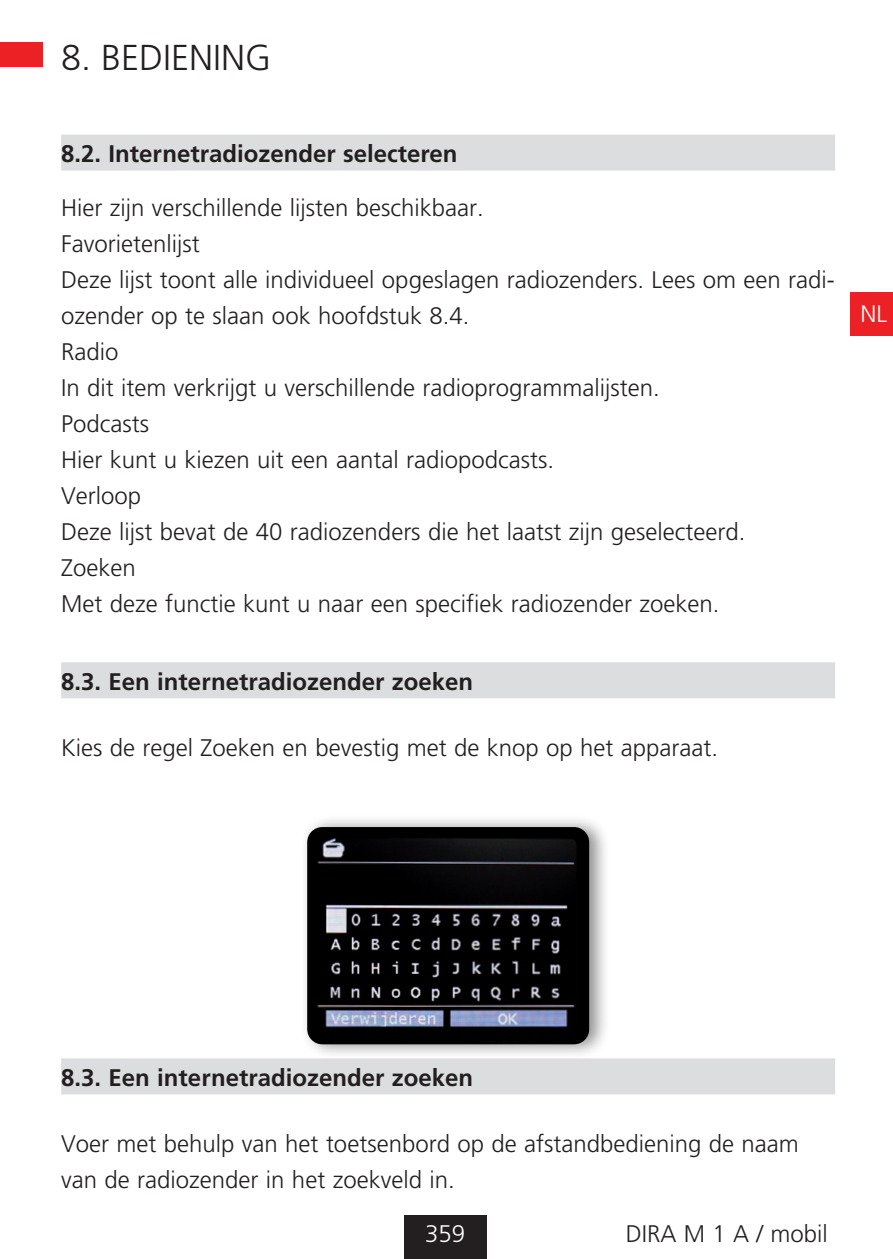
<style>
.page{position:relative;width:893px;height:1259px;background:#fff}
.page>*{position:absolute;margin:0;border:0;box-sizing:border-box;transform-origin:0 0}
.t1{font:300 36px "Frutiger LT Pro";color:#231f20}
.t2{font:300 24px/36px "Frutiger LT Pro";color:#231f20}
.t3{font:700 24px "Frutiger LT Pro";color:#231f20}
.t4{font:300 24px "Frutiger LT Pro";color:#fff}
</style>
<div class="page">
<div style="left:850px;top:293px;width:43px;height:43px;background:#ec2125"></div>
<div style="left:404px;top:1215px;width:83px;height:44px;background:#231f20"></div>
<div style="left:0;top:43px;width:43px;height:24px;background:#ec2125"></div>
<div style="left:61px;top:135px;width:774px;height:36px;background:#dcdddf"></div>
<div style="left:61px;top:662px;width:774px;height:36px;background:#dcdddf"></div>
<div style="left:61px;top:1058px;width:774px;height:36px;background:#dcdddf"></div>
<div style="left:300px;top:813px;width:311px;height:247px;background:#231f20;opacity:.5"></div>
<img style="left:307px;top:827px;width:282px;height:217px">
<h1 class="t1" style="left:61px;top:36px;width:212px">8. BEDIENING</h1>
<p class="t3" style="left:61px;top:140px;width:398px">8.2. Internetradiozender selecteren</p>
<p class="t2" style="left:61px;top:190px;width:775px">Hier zijn verschillende lijsten beschikbaar.<br>Favorietenlijst<br>Deze lijst toont alle individueel opgeslagen radiozenders. Lees om een radi&shy;ozender op te slaan ook hoofdstuk 8.4.<br>Radio<br>In dit item verkrijgt u verschillende radioprogrammalijsten.<br>Podcasts<br>Hier kunt u kiezen uit een aantal radiopodcasts.<br>Verloop<br>Deze lijst bevat de 40 radiozenders die het laatst zijn geselecteerd.<br>Zoeken<br>Met deze functie kunt u naar een specifiek radiozender zoeken.</p>
<p class="t3" style="left:61px;top:667px;width:413px">8.3. Een internetradiozender zoeken</p>
<p class="t2" style="left:61px;top:730px;width:658px">Kies de regel Zoeken en bevestig met de knop op het apparaat.</p>
<p class="t4" style="left:860px;top:300px;width:28px">NL</p>
<p class="t3" style="left:61px;top:1063px;width:413px">8.3. Een internetradiozender zoeken</p>
<p class="t2" style="left:61px;top:1126px;width:739px">Voer met behulp van het toetsenbord op de afstandbediening de naam van de radiozender in het zoekveld in.</p>
<p class="t4" style="left:425px;top:1220px;width:42px">359</p>
<p class="t2" style="left:626px;top:1216px;width:204px">DIRA M 1 A / mobil</p>
</div>
